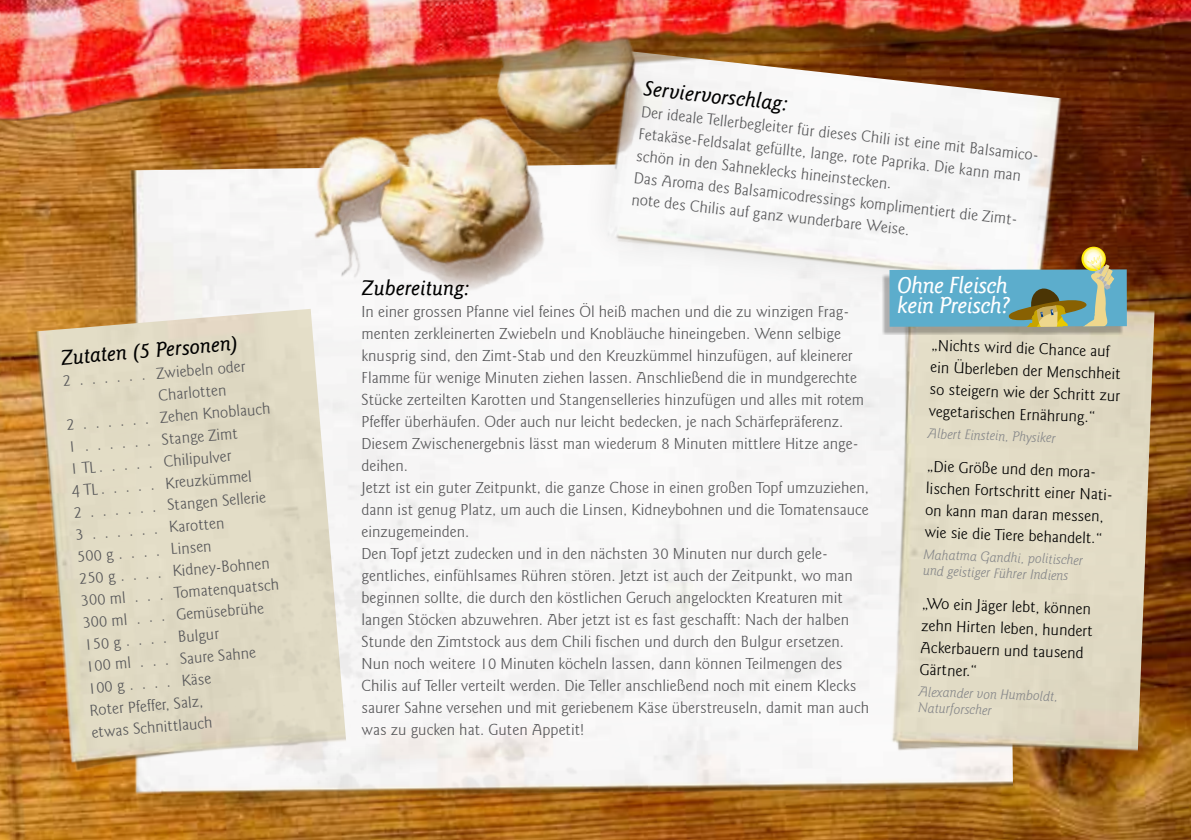
<style>
.page{position:relative;width:1191px;height:840px;background:#fff}
.page>*{position:absolute;margin:0;border:0;box-sizing:border-box;transform-origin:0 0}
.t1{font:italic 500 24px/20px "Goudy Sans LT";letter-spacing:-.025em;color:#fff}
.t2{font:italic 500 22px "Goudy Sans LT";color:#000}
.t3{font:300 16px/22px "Goudy Sans IT Cby BT";color:#58585a}
.t4{font:300 16px/22px "Goudy Sans IT Cby BT";color:#000}
.t5{font:italic 300 14px/16px "Goudy Sans IT Cby BT";color:#87888a}
</style>
<div class="page">
<img style="left:0;top:174px;width:1191px;height:665px">
<img style="left:87px;top:174px;width:926px;height:652px">
<div style="left:577px;top:21px;width:513px;height:291px;background:#000;opacity:.1"></div>
<img style="left:700px;top:174px;width:378px;height:120px">
<img style="left:24px;top:308px;width:323px;height:48px">
<img style="left:239px;top:174px;width:461px;height:181px">
<img style="left:14px;top:356px;width:633px;height:483px">
<img style="left:0;top:0;width:1191px;height:174px">
<img style="left:873px;top:283px;width:282px;height:484px">
<div style="left:881px;top:250px;width:242px;height:85px;background:#000;opacity:.3"></div>
<div style="left:889px;top:269px;width:237px;height:57px;background:#5cadcc"></div>
<svg style="left:1081px;top:246px;width:24px;height:25px"></svg>
<div style="left:1083px;top:248px;width:21px;height:21px;background:#fff159;border-radius:50%"></div>
<div style="left:1083px;top:249px;width:19px;height:19px;background:#ffed1b;border-radius:50%"></div>
<svg style="left:1005px;top:255px;width:109px;height:73px"></svg>
<div style="left:1096px;top:255px;width:7px;height:7px;background:#fff8b7;border-radius:50%"></div>
<svg style="left:1084px;top:248px;width:18px;height:18px"></svg>
<svg style="left:63px;top:375px;width:7px;height:11px"></svg>
<svg style="left:67px;top:419px;width:7px;height:11px"></svg>
<svg style="left:71px;top:441px;width:2px;height:11px"></svg>
<svg style="left:73px;top:461px;width:23px;height:12px"></svg>
<svg style="left:72px;top:483px;width:26px;height:15px"></svg>
<svg style="left:74px;top:507px;width:7px;height:11px"></svg>
<svg style="left:76px;top:529px;width:7px;height:11px"></svg>
<h2 class="t2" style="left:60px;top:345px;width:179px;rotate:-5deg">Zutaten (5 Personen)</h2>
<p class="t3" style="left:155px;top:362px;width:91px;rotate:-5deg">Zwiebeln oder<br>Charlotten</p>
<p class="t3" style="left:159px;top:406px;width:112px;rotate:-5deg">Zehen Knoblauch</p>
<p class="t3" style="left:161px;top:428px;width:78px;rotate:-5deg">Stange Zimt</p>
<p class="t3" style="left:163px;top:450px;width:70px;rotate:-5deg">Chilipulver</p>
<p class="t3" style="left:164px;top:472px;width:88px;rotate:-5deg">Kreuzkümmel</p>
<p class="t3" style="left:166px;top:494px;width:101px;rotate:-5deg">Stangen Sellerie</p>
<p class="t3" style="left:168px;top:516px;width:57px;rotate:-5deg">Karotten</p>
<p class="t3" style="left:76px;top:545px;width:38px;rotate:-5deg">500 g</p>
<p class="t3" style="left:170px;top:538px;width:42px;rotate:-5deg">Linsen</p>
<p class="t3" style="left:172px;top:560px;width:99px;rotate:-5deg">Kidney-Bohnen</p>
<p class="t3" style="left:78px;top:567px;width:38px;rotate:-5deg">250 g</p>
<p class="t3" style="left:173px;top:582px;width:106px;rotate:-5deg">Tomatenquatsch</p>
<p class="t3" style="left:80px;top:589px;width:46px;rotate:-5deg">300 ml</p>
<p class="t3" style="left:82px;top:611px;width:46px;rotate:-5deg">300 ml</p>
<p class="t3" style="left:175px;top:604px;width:89px;rotate:-5deg">Gemüsebrühe</p>
<p class="t3" style="left:83px;top:633px;width:38px;rotate:-5deg">150 g</p>
<p class="t3" style="left:177px;top:625px;width:43px;rotate:-5deg">Bulgur</p>
<p class="t3" style="left:85px;top:655px;width:46px;rotate:-5deg">100 ml</p>
<p class="t3" style="left:179px;top:647px;width:78px;rotate:-5deg">Saure Sahne</p>
<p class="t3" style="left:87px;top:677px;width:38px;rotate:-5deg">100 g</p>
<p class="t3" style="left:87px;top:677px;width:125px;text-indent:94px;rotate:-5deg">Käse<br>Roter Pfeffer, Salz, etwas Schnittlauch</p>
<h2 class="t2" style="left:645px;top:76px;width:146px;rotate:6deg">Serviervorschlag:</h2>
<p class="t3" style="left:642px;top:102px;width:404px;rotate:6deg">Der ideale Tellerbegleiter für dieses Chili ist eine mit Balsamico-Fetakäse-Feldsalat gefüllte, lange, rote Paprika. Die kann man schön in den Sahneklecks hineinstecken.<br>Das Aroma des Balsamicodressings komplimentiert die Zimt&shy;note des Chilis auf ganz wunderbare Weise.</p>
<h2 class="t2" style="left:361px;top:275px;width:110px">Zubereitung:</h2>
<p class="t3" style="left:361px;top:300px;width:509px">In einer grossen Pfanne viel feines Öl heiß machen und die zu winzigen Frag&shy;menten zerkleinerten Zwiebeln und Knobläuche hineingeben. Wenn selbige knusprig sind, den Zimt-Stab und den Kreuzkümmel hinzufügen, auf kleinerer Flamme für wenige Minuten ziehen lassen. Anschließend die in mundgerechte Stücke zerteilten Karotten und Stangenselleries hinzufügen und alles mit rotem Pfeffer überhäufen. Oder auch nur leicht bedecken, je nach Schärfepräferenz.<br>Diesem Zwischenergebnis lässt man wiederum 8 Minuten mittlere Hitze ange&shy;deihen.<br>Jetzt ist ein guter Zeitpunkt, die ganze Chose in einen großen Topf umzuziehen, dann ist genug Platz, um auch die Linsen, Kidneybohnen und die Tomatensauce einzugemeinden.<br>Den Topf jetzt zudecken und in den nächsten 30 Minuten nur durch gele&shy;gentliches, einfühlsames Rühren stören. Jetzt ist auch der Zeitpunkt, wo man beginnen sollte, die durch den köstlichen Geruch angelockten Kreaturen mit langen Stöcken abzuwehren. Aber jetzt ist es fast geschafft: Nach der halben Stunde den Zimtstock aus dem Chili fischen und durch den Bulgur ersetzen.<br>Nun noch weitere 10 Minuten köcheln lassen, dann können Teilmengen des Chilis auf Teller verteilt werden. Die Teller anschließend noch mit einem Klecks saurer Sahne versehen und mit geriebenem Käse überstreuseln, damit man auch was zu gucken hat. Guten Appetit!</p>
<h1 class="t1" style="left:897px;top:275px;width:114px">Ohne Fleisch kein Preisch?</h1>
<p class="t4" style="left:931px;top:334px;width:192px;rotate:2deg">„Nichts wird die Chance auf ein Überleben der Menschheit so steigern wie der Schritt zur vegetarischen Ernährung.“</p>
<p class="t5" style="left:928px;top:425px;width:129px;rotate:2deg">Albert Einstein, Physiker</p>
<p class="t4" style="left:927px;top:455px;width:191px;rotate:2deg">„Die Größe und den mora&shy;lischen Fortschritt einer Nati&shy;on kann man daran messen, wie sie die Tiere behandelt.“</p>
<p class="t5" style="left:924px;top:546px;width:161px;rotate:2deg">Mahatma Gandhi, politischer und geistiger Führer Indiens</p>
<p class="t4" style="left:922px;top:592px;width:173px;rotate:2deg">„Wo ein Jäger lebt, können zehn Hirten leben, hundert<br>Ackerbauern und tausend<br>Gärtner.“</p>
<p class="t5" style="left:919px;top:683px;width:141px;rotate:2deg">Alexander von Humboldt,<br>Naturforscher</p>
</div>
